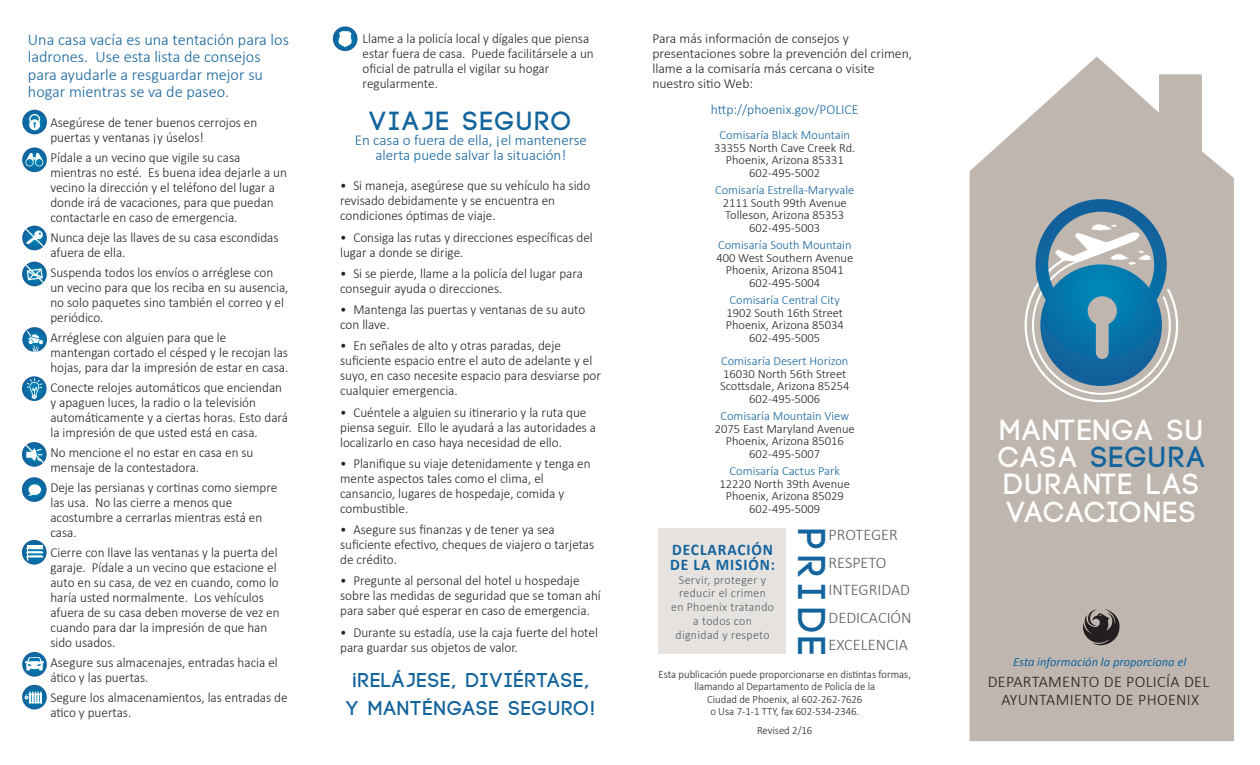
<style>
.page{position:relative;width:1260px;height:765px;background:#fff}
.page>*{position:absolute;margin:0;border:0;box-sizing:border-box;transform-origin:0 0}
.t1{font:700 38.75px "Code";color:#13639c}
.t2{font:700 29.12px/27.1px "Code";letter-spacing:.075em;color:#fff;text-align:center}
.t3{font:700 26.25px "Code";letter-spacing:.1em;color:#13639c}
.t4{font:700 20px/28.8px "Code";letter-spacing:.08em;color:#13639c}
.t5{font:300 16.25px/17.5px "Calibri";color:#13639c}
.t6{font:300 16.25px/17.5px "Calibri";letter-spacing:.02em;color:#231f20;text-align:center}
.t7{font:300 16.25px/27.5px "Calibri";color:#555b5f}
.t8{font:700 16.25px/15px "Calibri";letter-spacing:.06em;color:#13639c;scale:.95 1}
.t9{font:300 15px/15px "Calibri";color:#13639c;text-align:center}
.t10{font:300 13.75px/15px "Calibri";color:#231f20;scale:.96 1}
.t11{font:300 13.75px/15px "Calibri";color:#231f20}
.t12{font:300 13.75px "Calibri";color:#13639c}
.t13{font:300 12.5px/12.5px "Calibri";color:#231f20;text-align:center}
.t14{font:300 12.5px "Calibri";color:#13639c}
.t15{font:300 12.5px/13.8px "Calibri";letter-spacing:.03em;color:#555b5f;text-align:center;scale:.95 1}
.t16{font:italic 12.5px "Calibri";color:#13639c}
.t17{font:300 11.25px/12.5px "Calibri";color:#231f20;text-align:center;scale:.95 1}
.s1{color:#13639c}
</style>
<div class="page">
<svg style="left:22px;top:110px;width:25px;height:24px"></svg>
<svg style="left:29px;top:114px;width:11px;height:16px"></svg>
<svg style="left:970px;top:56px;width:264px;height:685px;background:#c4bdb6"></svg>
<svg style="left:1081px;top:609px;width:39px;height:39px;background:#706a67"></svg>
<div style="left:658px;top:528px;width:128px;height:126px;background:#e5e2df"></div>
<svg style="left:1023px;top:199px;width:156px;height:204px;background:#769db1"></svg>
<svg style="left:22px;top:226px;width:25px;height:24px"></svg>
<svg style="left:24px;top:227px;width:21px;height:21px"></svg>
<svg style="left:22px;top:262px;width:25px;height:24px"></svg>
<svg style="left:24px;top:263px;width:21px;height:21px"></svg>
<svg style="left:22px;top:327px;width:25px;height:25px"></svg>
<svg style="left:27px;top:331px;width:16px;height:21px"></svg>
<svg style="left:22px;top:376px;width:25px;height:25px"></svg>
<svg style="left:27px;top:378px;width:15px;height:21px"></svg>
<svg style="left:22px;top:147px;width:25px;height:25px"></svg>
<svg style="left:25px;top:153px;width:18px;height:13px"></svg>
<svg style="left:333px;top:26px;width:25px;height:25px"></svg>
<svg style="left:339px;top:31px;width:13px;height:16px"></svg>
<svg style="left:22px;top:442px;width:25px;height:25px"></svg>
<svg style="left:24px;top:443px;width:21px;height:21px"></svg>
<svg style="left:22px;top:540px;width:25px;height:25px"></svg>
<svg style="left:26px;top:545px;width:18px;height:17px"></svg>
<svg style="left:22px;top:685px;width:25px;height:24px"></svg>
<svg style="left:24px;top:691px;width:18px;height:13px"></svg>
<svg style="left:22px;top:477px;width:25px;height:25px"></svg>
<svg style="left:28px;top:484px;width:13px;height:12px"></svg>
<svg style="left:22px;top:652px;width:25px;height:25px"></svg>
<svg style="left:25px;top:657px;width:19px;height:13px"></svg>
<p class="t5" style="left:28px;top:30px;width:263px">Una casa vacía es una tentación para los ladrones. Use esta lista de consejos para ayudarle a resguardar mejor su hogar mientras se va de paseo.</p>
<p class="t10" style="left:50px;top:114px;width:217px">Asegúrese de tener buenos cerrojos en puertas y ventanas ¡y úselos!</p>
<p class="t10" style="left:50px;top:149px;width:248px">Pídale a un vecino que vigile su casa mientras no esté. Es buena idea dejarle a un vecino la dirección y el teléfono del lugar a donde irá de vacaciones, para que puedan contactarle en caso de emergencia.</p>
<p class="t10" style="left:50px;top:229px;width:239px">Nunca deje las llaves de su casa escondidas afuera de ella.</p>
<p class="t10" style="left:50px;top:264px;width:250px">Suspenda todos los envíos o arréglese con un vecino para que los reciba en su ausencia, no solo paquetes sino también el correo y el periódico.</p>
<p class="t10" style="left:50px;top:329px;width:249px">Arréglese con alguien para que le mantengan cortado el césped y le recojan las hojas, para dar la impresión de estar en casa.</p>
<p class="t10" style="left:50px;top:379px;width:249px">Conecte relojes automáticos que enciendan y apaguen luces, la radio o la televisión automáticamente y a ciertas horas. Esto dará la impresión de que usted está en casa.</p>
<p class="t10" style="left:50px;top:444px;width:213px">No mencione el no estar en casa en su mensaje de la contestadora.</p>
<p class="t10" style="left:50px;top:480px;width:238px">Deje las persianas y cortinas como siempre las usa. No las cierre a menos que acostumbre a cerrarlas mientras está en casa.</p>
<p class="t10" style="left:50px;top:545px;width:240px">Cierre con llave las ventanas y la puerta del garaje. Pídale a un vecino que estacione el auto en su casa, de vez en cuando, como lo haría usted normalmente. Los vehículos afuera de su casa deben moverse de vez en cuando para dar la impresión de que han sido usados.</p>
<p class="t10" style="left:50px;top:655px;width:238px">Asegure sus almacenajes, entradas hacia el ático y las puertas.</p>
<p class="t10" style="left:50px;top:690px;width:249px">Segure los almacenamientos, las entradas de atico y puertas.</p>
<p class="t10" style="left:363px;top:30px;width:242px">Llame a la policía local y dígales que piensa estar fuera de casa. Puede facilitársele a un oficial de patrulla el vigilar su hogar regularmente.</p>
<h3 class="t3" style="left:370px;top:108px;width:203px">VIAJE SEGURO</h3>
<p class="t9" style="left:355px;top:132px;width:234px">En casa o fuera de ella, ¡el mantenerse alerta puede salvar la situación!</p>
<p class="t10" style="left:340px;top:178px;width:262px">• Si maneja, asegúrese que su vehículo ha sido revisado debidamente y se encuentra en condiciones óptimas de viaje.</p>
<p class="t10" style="left:340px;top:229px;width:265px">• Consiga las rutas y direcciones específicas del lugar a donde se dirige.</p>
<p class="t10" style="left:340px;top:265px;width:254px">• Si se pierde, llame a la policía del lugar para conseguir ayuda o direcciones.</p>
<p class="t10" style="left:340px;top:301px;width:257px">• Mantenga las puertas y ventanas de su auto con llave.</p>
<p class="t10" style="left:340px;top:338px;width:273px">• En señales de alto y otras paradas, deje suficiente espacio entre el auto de adelante y el suyo, en caso necesite espacio para desviarse por cualquier emergencia.</p>
<p class="t10" style="left:340px;top:404px;width:268px">• Cuéntele a alguien su itinerario y la ruta que piensa seguir. Ello le ayudará a las autoridades a localizarlo en caso haya necesidad de ello.</p>
<p class="t10" style="left:340px;top:455px;width:262px">• Planifique su viaje detenidamente y tenga en mente aspectos tales como el clima, el cansancio, lugares de hospedaje, comida y combustible.</p>
<p class="t10" style="left:340px;top:521px;width:266px">• Asegure sus finanzas y de tener ya sea suficiente efectivo, cheques de viajero o tarjetas de crédito.</p>
<p class="t10" style="left:340px;top:573px;width:273px">• Pregunte al personal del hotel u hospedaje sobre las medidas de seguridad que se toman ahí para saber qué esperar en caso de emergencia.</p>
<p class="t10" style="left:340px;top:624px;width:270px">• Durante su estadía, use la caja fuerte del hotel para guardar sus objetos de valor.</p>
<h3 class="t4" style="left:347px;top:666px;width:249px">¡RELÁJESE, DIVIÉRTASE,<br>Y MANTÉNGASE SEGURO!</h3>
<p class="t11" style="left:652px;top:30px;width:261px">Para más información de consejos y presentaciones sobre la prevención del crimen, llame a la comisaría más cercana o visite nuestro sitio Web:</p>
<p class="t12" style="left:711px;top:101px;width:149px">http://phoenix.gov/POLICE</p>
<p class="t14" style="left:720px;top:127px;width:132px">Comisaría Black Mountain</p>
<p class="t13" style="left:714px;top:141px;width:143px">33355 North Cave Creek Rd.<br>Phoenix, Arizona 85331<br>602-495-5002</p>
<p class="t14" style="left:715px;top:182px;width:141px">Comisaría Estrella-Maryvale</p>
<p class="t13" style="left:723px;top:196px;width:125px">2111 South 99th Avenue<br>Tolleson, Arizona 85353<br>602-495-5003</p>
<p class="t14" style="left:718px;top:237px;width:135px">Comisaría South Mountain</p>
<p class="t13" style="left:716px;top:251px;width:138px">400 West Southern Avenue<br>Phoenix, Arizona 85041<br>602-495-5004</p>
<p class="t14" style="left:730px;top:292px;width:112px">Comisaría Central City</p>
<p class="t13" style="left:726px;top:306px;width:120px">1902 South 16th Street<br>Phoenix, Arizona 85034<br>602-495-5005</p>
<p class="t14" style="left:721px;top:354px;width:129px">Comisaría Desert Horizon</p>
<p class="t13" style="left:720px;top:367px;width:131px">16030 North 56th Street<br>Scottsdale, Arizona 85254<br>602-495-5006</p>
<p class="t14" style="left:720px;top:409px;width:130px">Comisaría Mountain View</p>
<p class="t13" style="left:715px;top:422px;width:141px">2075 East Maryland Avenue<br>Phoenix, Arizona 85016<br>602-495-5007</p>
<p class="t14" style="left:730px;top:464px;width:112px">Comisaría Cactus Park</p>
<p class="t13" style="left:720px;top:477px;width:132px">12220 North 39th Avenue<br>Phoenix, Arizona 85029<br>602-495-5009</p>
<p class="t7" style="left:829px;top:521px;width:85px">PROTEGER<br>RESPETO<br>INTEGRIDAD<br>DEDICACIÓN<br>EXCELENCIA</p>
<p class="t17" style="left:659px;top:667px;width:267px">Esta publicación puede proporcionarse en distintas formas, llamando al Departamento de Policía de la<br>Ciudad de Phoenix, al 602-262-7626<br>o Usa 7-1-1 TTY, fax 602-534-2346.</p>
<p class="t17" style="left:757px;top:724px;width:60px">Revised 2/16</p>
<h1 class="t1" style="left:831px;top:529px;width:127px;rotate:90deg">PRIDE</h1>
<p class="t8" style="left:670px;top:541px;width:112px">DECLARACIÓN<br>DE LA MISIÓN:</p>
<p class="t15" style="left:671px;top:572px;width:110px">Servir, proteger y reducir el crimen<br>en Phoenix tratando a todos con dignidad y respeto</p>
<h2 class="t2" style="left:998px;top:418px;width:208px">MANTENGA SU<br>CASA <span class="s1">SEGURA<br></span>DURANTE LAS<br>VACACIONES</h2>
<p class="t16" style="left:1013px;top:655px;width:175px">Esta información la proporciona el</p>
<p class="t6" style="left:988px;top:672px;width:223px">DEPARTAMENTO DE POLICÍA DEL<br>AYUNTAMIENTO DE PHOENIX</p>
</div>
